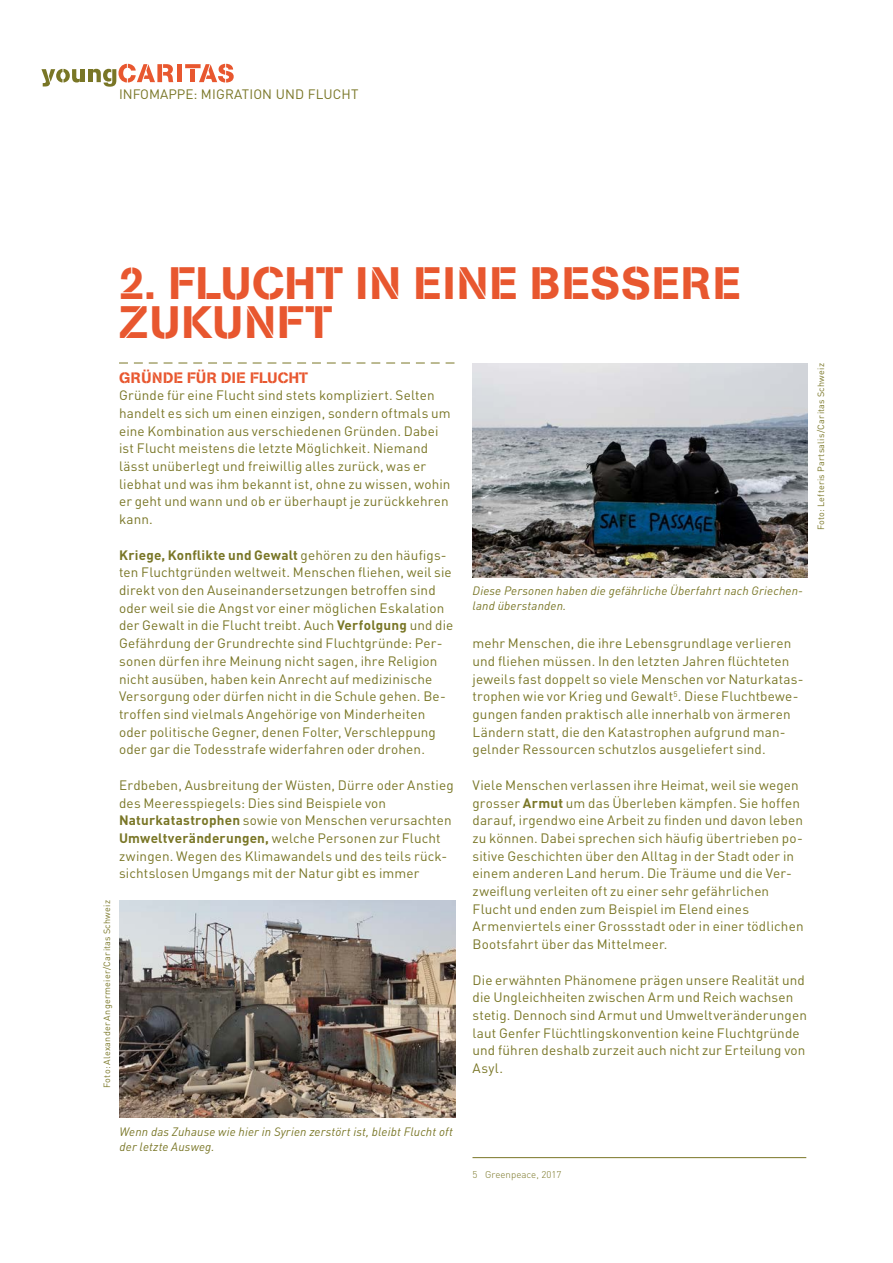
<style>
.page{position:relative;width:893px;height:1263px;background:#fff}
.page>*{position:absolute;margin:0;border:0;box-sizing:border-box;transform-origin:0 0}
.t1{font:45px/39px "AG Book Stencil";letter-spacing:.04em;color:#e8572f}
.t2{font:15px "AG Book Stencil";letter-spacing:.02em;color:#e8572f}
.t3{font:13.5px/17.7px "DIN";letter-spacing:.01em;color:#797626}
.t4{font:italic 12px/15px "DIN";letter-spacing:.015em;color:#797626}
.t5{font:300 9.75px "DIN";letter-spacing:.005em;color:#797626}
.t6{font:9px "DIN";letter-spacing:.03em;color:#797626}
.s1{font-weight:700}
</style>
<div class="page">
<hr style="left:81px;top:69px;width:4px;height:13px;background:#797626">
<hr style="left:88px;top:69px;width:4px;height:13px;background:#797626">
<div style="left:177px;top:64px;width:5px;height:18px;background:#e8572f"></div>
<svg style="left:185px;top:64px;width:49px;height:19px"></svg>
<svg style="left:93px;top:64px;width:80px;height:23px"></svg>
<svg style="left:41px;top:69px;width:39px;height:17px"></svg>
<hr style="left:472px;top:1157px;width:334px;height:1px;background:#797626">
<img style="left:472px;top:363px;width:336px;height:214px">
<svg style="left:119px;top:363px;width:335px;height:1px"></svg>
<img style="left:120px;top:900px;width:335px;height:217px">
<p class="t3" style="left:119px;top:85px;width:241px">INFOMAPPE: MIGRATION UND FLUCHT</p>
<h1 class="t1" style="left:119px;top:264px;width:623px">2. FLUCHT IN EINE BESSERE<br>ZUKUNFT</h1>
<p class="t2" style="left:119px;top:368px;width:190px">GRÜNDE FÜR DIE FLUCHT</p>
<p class="t3" style="left:119px;top:386px;width:333px">Gründe für eine Flucht sind stets kompliziert. Selten handelt es sich um einen einzigen, sondern oftmals um eine Kombination aus verschiedenen Gründen. Dabei ist Flucht meistens die letzte Möglichkeit. Niemand lässt unüberlegt und freiwillig alles zurück, was er liebhat und was ihm bekannt ist, ohne zu wissen, wohin er geht und wann und ob er überhaupt je zurückkehren kann.</p>
<p class="t3" style="left:119px;top:546px;width:336px"><span class="s1">Kriege, Konflikte und Gewalt</span> gehören zu den häufigs&shy;ten Fluchtgründen weltweit. Menschen fliehen, weil sie direkt von den Auseinandersetzungen betroffen sind oder weil sie die Angst vor einer möglichen Eskalation der Gewalt in die Flucht treibt. Auch <span class="s1">Verfolgung</span> und die Gefährdung der Grundrechte sind Fluchtgründe: Per&shy;sonen dürfen ihre Meinung nicht sagen, ihre Religion nicht ausüben, haben kein Anrecht auf medizinische Versorgung oder dürfen nicht in die Schule gehen. Be&shy;troffen sind vielmals Angehörige von Minderheiten oder politische Gegner, denen Folter, Verschleppung oder gar die Todesstrafe widerfahren oder drohen.</p>
<p class="t3" style="left:119px;top:776px;width:336px">Erdbeben, Ausbreitung der Wüsten, Dürre oder Anstieg des Meeresspiegels: Dies sind Beispiele von <span class="s1">Naturkatastrophen</span> sowie von Menschen verursachten <span class="s1">Umweltveränderungen,</span> welche Personen zur Flucht zwingen. Wegen des Klimawandels und des teils rück&shy;sichtslosen Umgangs mit der Natur gibt es immer</p>
<p class="t6" style="left:101px;top:1088px;width:189px;rotate:-90deg">Foto: Alexander Angermeier/Caritas Schweiz</p>
<p class="t4" style="left:472px;top:583px;width:332px">Diese Personen haben die gefährliche Überfahrt nach Griechen&shy;land überstanden.</p>
<p class="t3" style="left:472px;top:634px;width:332px">mehr Menschen, die ihre Lebensgrundlage verlieren und fliehen müssen. In den letzten Jahren flüchteten jeweils fast doppelt so viele Menschen vor Naturkatas&shy;trophen wie vor Krieg und Gewalt<sup>5</sup>. Diese Fluchtbewe&shy;gungen fanden praktisch alle innerhalb von ärmeren Ländern statt, die den Katastrophen aufgrund man&shy;gelnder Ressourcen schutzlos ausgeliefert sind.</p>
<p class="t3" style="left:472px;top:776px;width:333px">Viele Menschen verlassen ihre Heimat, weil sie wegen grosser <span class="s1">Armut</span> um das Überleben kämpfen. Sie hoffen darauf, irgendwo eine Arbeit zu finden und davon leben zu können. Dabei sprechen sich häufig übertrieben po&shy;sitive Geschichten über den Alltag in der Stadt oder in einem anderen Land herum. Die Träume und die Ver&shy;zweiflung verleiten oft zu einer sehr gefährlichen Flucht und enden zum Beispiel im Elend eines Armenviertels einer Grossstadt oder in einer tödlichen Bootsfahrt über das Mittelmeer.</p>
<p class="t3" style="left:472px;top:970px;width:336px">Die erwähnten Phänomene prägen unsere Realität und die Ungleichheiten zwischen Arm und Reich wachsen stetig. Dennoch sind Armut und Umweltveränderungen laut Genfer Flüchtlingskonvention keine Fluchtgründe und führen deshalb zurzeit auch nicht zur Erteilung von Asyl.</p>
<p class="t6" style="left:815px;top:530px;width:169px;rotate:-90deg">Foto: Lefteris Partsalis/Caritas Schweiz</p>
<p class="t4" style="left:120px;top:1123px;width:335px">Wenn das Zuhause wie hier in Syrien zerstört ist, bleibt Flucht oft der letzte Ausweg.</p>
<p class="t5" style="left:472px;top:1168px;width:91px">5 Greenpeace, 2017</p>
</div>
